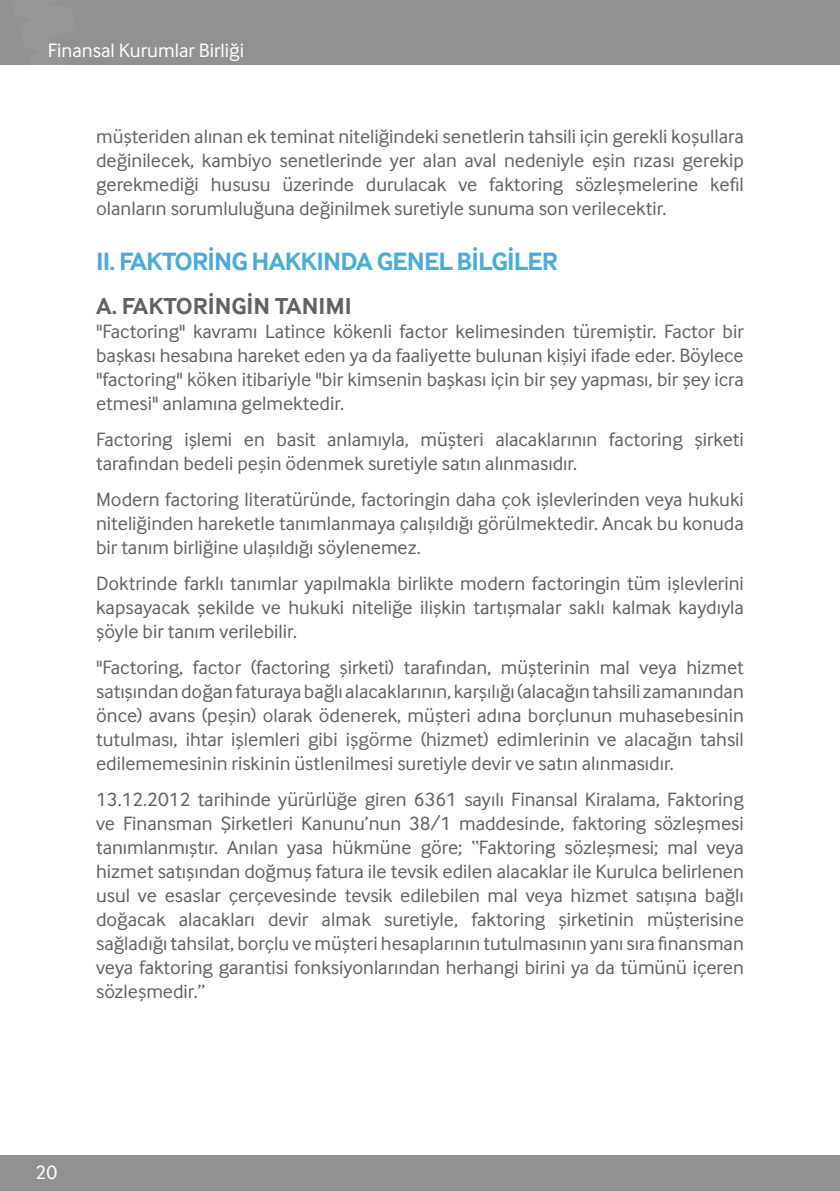
<style>
.page{position:relative;width:840px;height:1191px;background:#fff}
.page>*{position:absolute;margin:0;border:0;box-sizing:border-box;transform-origin:0 0}
.t1{font:700 26px "Inter Face";letter-spacing:-.03em;color:#4dabd7}
.t2{font:700 24px "Inter Face";color:#63625f}
.t3{font:20.2px "Inter Face";color:#fff}
.t4{font:20px/24px "Inter Face";color:#63625f;text-align:justify}
</style>
<div class="page">
<div style="left:0;top:0;width:839px;height:65px;background:#929190"></div>
<div style="left:0;top:1155px;width:839px;height:36px;background:#929190"></div>
<p class="t3" style="left:48px;top:39px;width:198px">Finansal Kurumlar Birliği</p>
<p class="t4" style="left:96px;top:124px;width:649px">müşteriden alınan ek teminat niteliğindeki senetlerin tahsili için gerekli koşullara değinilecek, kambiyo senetlerinde yer alan aval nedeniyle eşin rızası gerekip gerekmediği hususu üzerinde durulacak ve faktoring sözleşmelerine kefil olanların sorumluluğuna değinilmek suretiyle sunuma son verilecektir.</p>
<h1 class="t1" style="left:96px;top:246px;width:463px">II. FAKTORİNG HAKKINDA GENEL BİLGİLER</h1>
<p class="t2" style="left:96px;top:292px;width:257px">A. FAKTORİNGİN TANIMI</p>
<p class="t4" style="left:96px;top:319px;width:649px">"Factoring" kavramı Latince kökenli factor kelimesinden türemiştir. Factor bir başkası hesabına hareket eden ya da faaliyette bulunan kişiyi ifade eder. Böylece "factoring" köken itibariyle "bir kimsenin başkası için bir şey yapması, bir şey icra etmesi" anlamına gelmektedir.</p>
<p class="t4" style="left:96px;top:427px;width:649px">Factoring işlemi en basit anlamıyla, müşteri alacaklarının factoring şirketi tarafından bedeli peşin ödenmek suretiyle satın alınmasıdır.</p>
<p class="t4" style="left:96px;top:487px;width:649px">Modern factoring literatüründe, factoringin daha çok işlevlerinden veya hukuki niteliğinden hareketle tanımlanmaya çalışıldığı görülmektedir. Ancak bu konuda bir tanım birliğine ulaşıldığı söylenemez.</p>
<p class="t4" style="left:96px;top:571px;width:649px">Doktrinde farklı tanımlar yapılmakla birlikte modern factoringin tüm işlevlerini kapsayacak şekilde ve hukuki niteliğe ilişkin tartışmalar saklı kalmak kaydıyla şöyle bir tanım verilebilir.</p>
<p class="t4" style="left:96px;top:655px;width:649px">"Factoring, factor (factoring şirketi) tarafından, müşterinin mal veya hizmet satışından doğan faturaya bağlı alacaklarının, karşılığı (alacağın tahsili zamanından önce) avans (peşin) olarak ödenerek, müşteri adına borçlunun muhasebesinin tutulması, ihtar işlemleri gibi işgörme (hizmet) edimlerinin ve alacağın tahsil edilememesinin riskinin üstlenilmesi suretiyle devir ve satın alınmasıdır.</p>
<p class="t4" style="left:96px;top:787px;width:649px">13.12.2012 tarihinde yürürlüğe giren 6361 sayılı Finansal Kiralama, Faktoring ve Finansman Şirketleri Kanunu’nun 38/1 maddesinde, faktoring sözleşmesi tanımlanmıştır. Anılan yasa hükmüne göre; “Faktoring sözleşmesi; mal veya hizmet satışından doğmuş fatura ile tevsik edilen alacaklar ile Kurulca belirlenen usul ve esaslar çerçevesinde tevsik edilebilen mal veya hizmet satışına bağlı doğacak alacakları devir almak suretiyle, faktoring şirketinin müşterisine sağladığı tahsilat, borçlu ve müşteri hesaplarının tutulmasının yanı sıra finansman veya faktoring garantisi fonksiyonlarından herhangi birini ya da tümünü içeren sözleşmedir.”</p>
<p class="t3" style="left:36px;top:1160px;width:23px">20</p>
</div>
